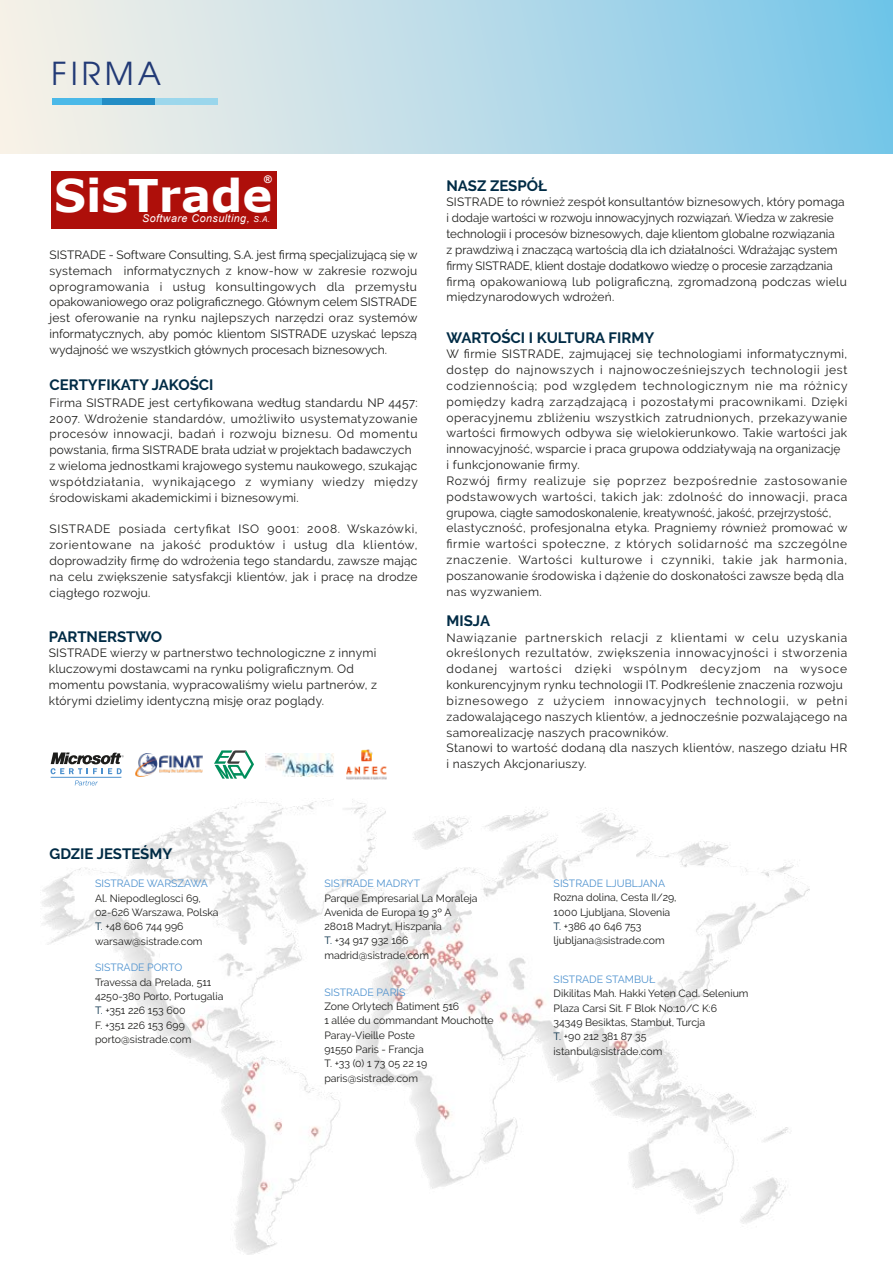
<style>
.page{position:relative;width:893px;height:1263px;background:#fff}
.page>*{position:absolute;margin:0;border:0;box-sizing:border-box;transform-origin:0 0}
.t1{font:700 45px "Verdana";color:#fff}
.t2{font:31.5px "ITC Avant Garde Pro";letter-spacing:.125em;color:#223a76}
.t3{font:700 15px "Raleway";color:#002b45}
.t4{font:12px/15.9px "Raleway";letter-spacing:.025em;color:#1d1d1b}
.t5{font:12px/15.9px "Raleway";color:#1d1d1b}
.t6{font:italic 10.65px "Arial";letter-spacing:.045em;color:#fff}
.t7{font:10.5px/14.2px "Raleway";color:#1d1d1b}
.t8{font:10.5px "Raleway";color:#4d91ce}
.t9{font:700 10.5px "Arial";color:#fff}
.s1{font-size:8.25px}
.s2{color:#002b45}
</style>
<div class="page">
<img style="left:42px;top:799px;width:768px;height:455px">
<div style="left:0;top:0;width:893px;height:153px;background:linear-gradient(to right,#fdf2e8,#78c6e9)"></div>
<hr style="left:51px;top:777px;width:70px;height:1px;background:#4d91ce">
<svg style="left:75px;top:780px;width:23px;height:5px"></svg>
<svg style="left:51px;top:752px;width:73px;height:22px"></svg>
<img style="left:265px;top:753px;width:69px;height:23px">
<div style="left:52px;top:171px;width:225px;height:58px;background:#ae0f0a"></div>
<svg style="left:214px;top:750px;width:40px;height:29px"></svg>
<div style="left:53px;top:98px;width:165px;height:7px;background:#9bd7ec"></div>
<div style="left:53px;top:98px;width:102px;height:7px;background:#228dc5"></div>
<div style="left:52px;top:98px;width:50px;height:7px;background:#4bb9e8"></div>
<img style="left:346px;top:749px;width:41px;height:31px">
<img style="left:136px;top:753px;width:67px;height:23px">
<h2 class="t2" style="left:52px;top:53px;width:111px">FIRMA</h2>
<p class="t9" style="left:264px;top:172px;width:9px">®</p>
<p class="t3" style="left:446px;top:177px;width:102px">NASZ ZESPÓŁ</p>
<p class="t5" style="left:446px;top:194px;width:402px">SISTRADE to również zespół konsultantów biznesowych, który pomaga i dodaje wartości w rozwoju innowacyjnych rozwiązań. Wiedza w zakresie technologii i procesów biznesowych, daje klientom globalne rozwiązania<br>z prawdziwą i znaczącą wartością dla ich działalności. Wdrażając system firmy SISTRADE, klient dostaje dodatkowo wiedzę o procesie zarządzania firmą opakowaniową lub poligraficzną, zgromadzoną podczas wielu międzynarodowych wdrożeń.</p>
<h1 class="t1" style="left:54px;top:164px;width:220px">SisTrade</h1>
<p class="t6" style="left:142px;top:212px;width:129px">Software Consulting, <span class="s1">S.A.</span></p>
<p class="t4" style="left:50px;top:247px;width:369px;text-align:justify">SISTRADE - Software Consulting, S.A. jest firmą specjalizującą się w systemach informatycznych z know-how w zakresie rozwoju oprogramowania i usług konsultingowych dla przemysłu opakowaniowego oraz poligraficznego. Głównym celem SISTRADE jest oferowanie na rynku najlepszych narzędzi oraz systemów informatycznych, aby pomóc klientom SISTRADE uzyskać lepszą wydajność we wszystkich głównych procesach biznesowych.</p>
<p class="t3" style="left:446px;top:329px;width:209px">WARTOŚCI I KULTURA FIRMY</p>
<p class="t4" style="left:446px;top:346px;width:403px">W firmie SISTRADE, zajmującej się technologiami informatycznymi, dostęp do najnowszych i najnowocześniejszych technologii jest codziennością; pod względem technologicznym nie ma różnicy pomiędzy kadrą zarządzającą i pozostałymi pracownikami. Dzięki operacyjnemu zbliżeniu wszystkich zatrudnionych, przekazywanie wartości firmowych odbywa się wielokierunkowo. Takie wartości jak innowacyjność, wsparcie i praca grupowa oddziaływają na organizację<br>i funkcjonowanie firmy.<br>Rozwój firmy realizuje się poprzez bezpośrednie zastosowanie podstawowych wartości, takich jak: zdolność do innowacji, praca grupowa, ciągłe samodoskonalenie, kreatywność, jakość, przejrzystość, elastyczność, profesjonalna etyka. Pragniemy również promować w firmie wartości społeczne, z których solidarność ma szczególne znaczenie. Wartości kulturowe i czynniki, takie jak harmonia, poszanowanie środowiska i dążenie do doskonałości zawsze będą dla nas wyzwaniem.</p>
<p class="t3" style="left:446px;top:612px;width:45px">MISJA</p>
<p class="t4" style="left:446px;top:629px;width:402px">Nawiązanie partnerskich relacji z klientami w celu uzyskania określonych rezultatów, zwiększenia innowacyjności i stworzenia dodanej wartości dzięki wspólnym decyzjom na wysoce konkurencyjnym rynku technologii IT. Podkreślenie znaczenia rozwoju biznesowego z użyciem innowacyjnych technologii, w pełni zadowalającego naszych klientów, a jednocześnie pozwalającego na samorealizację naszych pracowników.<br>Stanowi to wartość dodaną dla naszych klientów, naszego działu HR i naszych Akcjonariuszy.</p>
<p class="t3" style="left:50px;top:376px;width:165px">CERTYFIKATY JAKOŚCI</p>
<p class="t4" style="left:50px;top:395px;width:370px">Firma SISTRADE jest certyfikowana według standardu NP 4457:<br>2007. Wdrożenie standardów, umożliwiło usystematyzowanie procesów innowacji, badań i rozwoju biznesu. Od momentu powstania, firma SISTRADE brała udział w projektach badawczych z wieloma jednostkami krajowego systemu naukowego, szukając współdziałania, wynikającego z wymiany wiedzy między środowiskami akademickimi i biznesowymi.</p>
<p class="t4" style="left:50px;top:521px;width:370px;text-align:justify">SISTRADE posiada certyfikat ISO 9001: 2008. Wskazówki, zorientowane na jakość produktów i usług dla klientów, doprowadziły firmę do wdrożenia tego standardu, zawsze mając na celu zwiększenie satysfakcji klientów, jak i pracę na drodze ciągłego rozwoju.</p>
<p class="t3" style="left:49px;top:628px;width:115px">PARTNERSTWO</p>
<p class="t4" style="left:49px;top:645px;width:330px">SISTRADE wierzy w partnerstwo technologiczne z innymi kluczowymi dostawcami na rynku poligraficznym. Od momentu powstania, wypracowaliśmy wielu partnerów, z którymi dzielimy identyczną misję oraz poglądy.</p>
<p class="t3" style="left:50px;top:845px;width:124px">GDZIE JESTEŚMY</p>
<p class="t8" style="left:95px;top:877px;width:114px">SISTRADE WARSZAWA</p>
<p class="t7" style="left:95px;top:891px;width:125px">Al. Niepodleglosci 69,<br>02-626 Warszawa, Polska<br><span class="s2">T.</span> +48 606 744 996 warsaw@sistrade.com</p>
<p class="t8" style="left:95px;top:962px;width:89px">SISTRADE PORTO</p>
<p class="t7" style="left:95px;top:975px;width:130px">Travessa da Prelada, 511<br>4250-380 Porto, Portugalia<br><span class="s2">T.</span> +351 226 153 600<br>F. +351 226 153 699 porto@sistrade.com</p>
<p class="t8" style="left:324px;top:877px;width:97px">SISTRADE MADRYT</p>
<p class="t7" style="left:324px;top:891px;width:155px">Parque Empresarial La Moraleja<br>Avenida de Europa 19 3º A<br>28018 Madryt, Hiszpania<br><span class="s2">T.</span> +34 917 932 166 madrid@sistrade.com</p>
<p class="t8" style="left:324px;top:986px;width:83px">SISTRADE PARIS</p>
<p class="t7" style="left:324px;top:999px;width:171px">Zone Orlytech Batiment 516<br>1 allée du commandant Mouchotte<br>Paray-Vieille Poste<br>91550 Paris - Francja<br>T. +33 (0) 1 73 05 22 19 paris@sistrade.com</p>
<p class="t8" style="left:554px;top:877px;width:113px">SISTRADE LJUBLJANA</p>
<p class="t7" style="left:554px;top:890px;width:124px">Rozna dolina, Cesta II/29,<br>1000 Ljubljana, Slovenia<br><span class="s2">T.</span> +386 40 646 753 ljubljana@sistrade.com</p>
<p class="t8" style="left:554px;top:973px;width:103px">SISTRADE STAMBUŁ</p>
<p class="t7" style="left:554px;top:986px;width:196px">Dikilitas Mah. Hakki Yeten Cad. Selenium<br>Plaza Carsi Sit. F Blok No:10/C K:6<br>34349 Besiktas, Stambuł, Turcja<br><span class="s2">T.</span> +90 212 381 87 35 istanbul@sistrade.com</p>
</div>
